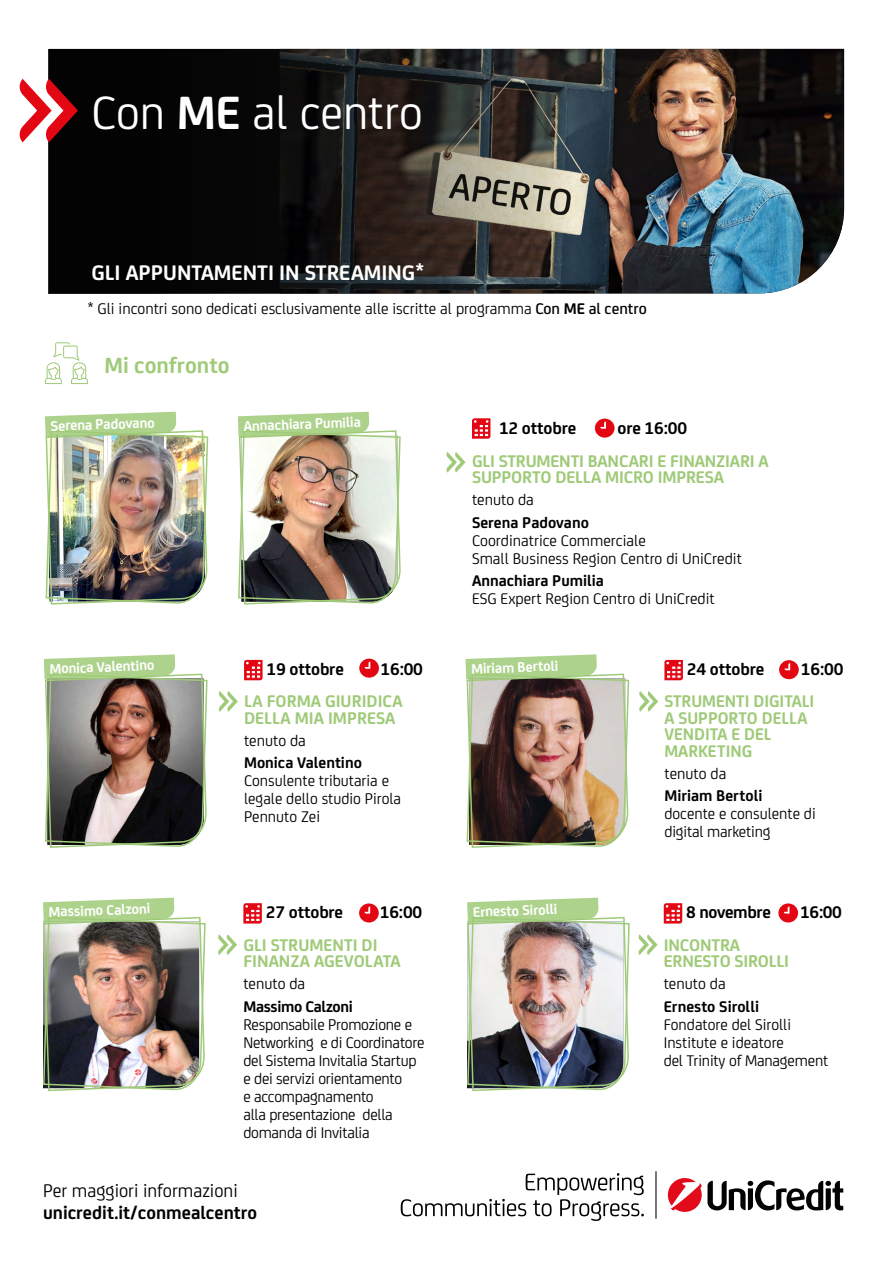
<style>
.page{position:relative;width:893px;height:1263px;background:#fff}
.page>*{position:absolute;margin:0;border:0;box-sizing:border-box;transform-origin:0 0}
.t1{font:49.8px "FS Joey";color:#fff}
.t2{font:700 23.7px "Uni Credit";color:#9fca78}
.t3{font:700 22.5px "FS Joey";color:#fff}
.t4{font:700 19.5px "FS Joey";color:#000}
.t5{font:19.5px "FS Joey";color:#000}
.t6{font:700 18px/16.5px "FS Joey";color:#9fca78}
.t7{font:700 18px "FS Joey";letter-spacing:-.01em;color:#000}
.t8{font:16.5px/18px "FS Joey";color:#000}
.t9{font:700 16.5px "FS Joey";color:#000}
.t10{font:700 16.5px "FS Joey";letter-spacing:-.02em;color:#000}
.t11{font:700 15px "FS Joey";color:#fff}
.s1{font-weight:700}
.s2{font-weight:500}
</style>
<div class="page">
<img style="left:572px;top:49px;width:272px;height:244px">
<svg style="left:49px;top:49px;width:523px;height:244px;background:#211f1d"></svg>
<svg style="left:19px;top:79px;width:59px;height:63px"></svg>
<svg style="left:446px;top:452px;width:19px;height:21px"></svg>
<img style="left:45px;top:412px;width:164px;height:193px">
<img style="left:237px;top:412px;width:164px;height:193px">
<svg style="left:472px;top:418px;width:18px;height:21px"></svg>
<svg style="left:595px;top:419px;width:19px;height:19px"></svg>
<svg style="left:219px;top:691px;width:19px;height:21px"></svg>
<img style="left:44px;top:654px;width:164px;height:194px">
<svg style="left:244px;top:660px;width:19px;height:20px"></svg>
<svg style="left:359px;top:659px;width:20px;height:19px"></svg>
<img style="left:465px;top:654px;width:165px;height:194px">
<svg style="left:639px;top:691px;width:19px;height:21px"></svg>
<svg style="left:664px;top:660px;width:19px;height:20px"></svg>
<svg style="left:779px;top:660px;width:20px;height:19px"></svg>
<img style="left:43px;top:898px;width:163px;height:194px">
<svg style="left:218px;top:934px;width:19px;height:21px"></svg>
<svg style="left:243px;top:903px;width:19px;height:20px"></svg>
<svg style="left:359px;top:903px;width:20px;height:19px"></svg>
<img style="left:467px;top:898px;width:163px;height:194px">
<svg style="left:638px;top:934px;width:20px;height:21px"></svg>
<svg style="left:664px;top:903px;width:18px;height:20px"></svg>
<svg style="left:778px;top:903px;width:20px;height:19px"></svg>
<svg style="left:668px;top:1178px;width:175px;height:34px"></svg>
<svg style="left:401px;top:1173px;width:243px;height:48px"></svg>
<hr style="left:655px;top:1171px;width:1px;height:48px;background:#010202">
<svg style="left:45px;top:342px;width:43px;height:42px"></svg>
<h1 class="t1" style="left:91px;top:78px;width:333px">Con <span class="s1">ME</span> al centro</h1>
<h3 class="t3" style="left:91px;top:255px;width:334px">GLI APPUNTAMENTI IN STREAMING*</h3>
<p class="t8" style="left:88px;top:299px;width:560px">* Gli incontri sono dedicati esclusivamente alle iscritte al programma <span class="s2">Con</span> <span class="s1">ME</span> <span class="s2">al centro</span></p>
<h2 class="t2" style="left:105px;top:348px;width:127px">Mi confronto</h2>
<p class="t11" style="left:50px;top:415px;width:106px;rotate:-2deg">Serena Padovano</p>
<p class="t11" style="left:243px;top:415px;width:119px;rotate:-2deg">Annachiara Pumilia</p>
<p class="t7" style="left:499px;top:415px;width:79px">12 ottobre</p>
<p class="t7" style="left:617px;top:415px;width:71px">ore 16:00</p>
<p class="t6" style="left:472px;top:451px;width:298px">GLI STRUMENTI BANCARI E FINANZIARI A<br>SUPPORTO DELLA MICRO IMPRESA</p>
<p class="t8" style="left:472px;top:490px;width:63px">tenuto da</p>
<p class="t9" style="left:472px;top:510px;width:118px">Serena Padovano</p>
<p class="t8" style="left:472px;top:530px;width:271px">Coordinatrice Commerciale<br>Small Business Region Centro di UniCredit</p>
<p class="t9" style="left:472px;top:568px;width:133px">Annachiara Pumilia</p>
<p class="t8" style="left:472px;top:589px;width:244px">ESG Expert Region Centro di UniCredit</p>
<p class="t11" style="left:49px;top:657px;width:106px;rotate:-2deg">Monica Valentino</p>
<p class="t11" style="left:471px;top:657px;width:89px;rotate:-2deg">Miriam Bertoli</p>
<p class="t7" style="left:687px;top:655px;width:79px">24 ottobre</p>
<p class="t7" style="left:801px;top:655px;width:44px">16:00</p>
<p class="t6" style="left:664px;top:692px;width:151px">STRUMENTI DIGITALI<br>A SUPPORTO DELLA<br>VENDITA E DEL<br>MARKETING</p>
<p class="t8" style="left:664px;top:763px;width:63px">tenuto da</p>
<p class="t9" style="left:664px;top:783px;width:99px">Miriam Bertoli</p>
<p class="t8" style="left:664px;top:804px;width:153px">docente e consulente di digital marketing</p>
<p class="t7" style="left:267px;top:655px;width:79px">19 ottobre</p>
<p class="t7" style="left:381px;top:655px;width:44px">16:00</p>
<p class="t6" style="left:244px;top:692px;width:160px">LA FORMA GIURIDICA<br>DELLA MIA IMPRESA</p>
<p class="t8" style="left:244px;top:730px;width:63px">tenuto da</p>
<p class="t9" style="left:244px;top:750px;width:119px">Monica Valentino</p>
<p class="t8" style="left:244px;top:771px;width:159px">Consulente tributaria e legale dello studio Pirola<br>Pennuto Zei</p>
<p class="t11" style="left:48px;top:901px;width:103px;rotate:-2deg">Massimo Calzoni</p>
<p class="t7" style="left:266px;top:898px;width:79px">27 ottobre</p>
<p class="t7" style="left:380px;top:898px;width:44px">16:00</p>
<p class="t6" style="left:243px;top:935px;width:159px">GLI STRUMENTI DI<br>FINANZA AGEVOLATA</p>
<p class="t8" style="left:243px;top:974px;width:63px">tenuto da</p>
<p class="t10" style="left:243px;top:994px;width:111px">Massimo Calzoni</p>
<p class="t8" style="left:243px;top:1014px;width:183px">Responsabile Promozione e<br>Networking e di Coordinatore del Sistema Invitalia Startup e dei servizi orientamento<br>e accompagnamento<br>alla presentazione della domanda di Invitalia</p>
<p class="t5" style="left:43px;top:1176px;width:196px">Per maggiori informazioni</p>
<p class="t4" style="left:43px;top:1198px;width:216px">unicredit.it/conmealcentro</p>
<p class="t11" style="left:473px;top:901px;width:86px;rotate:-2deg">Ernesto Sirolli</p>
<p class="t7" style="left:686px;top:898px;width:86px">8 novembre</p>
<p class="t7" style="left:800px;top:898px;width:43px">16:00</p>
<p class="t6" style="left:664px;top:935px;width:127px">INCONTRA<br>ERNESTO SIROLLI</p>
<p class="t8" style="left:664px;top:974px;width:63px">tenuto da</p>
<p class="t9" style="left:664px;top:994px;width:97px">Ernesto Sirolli</p>
<p class="t8" style="left:664px;top:1014px;width:166px">Fondatore del Sirolli<br>Institute e ideatore<br>del Trinity of Management</p>
</div>
